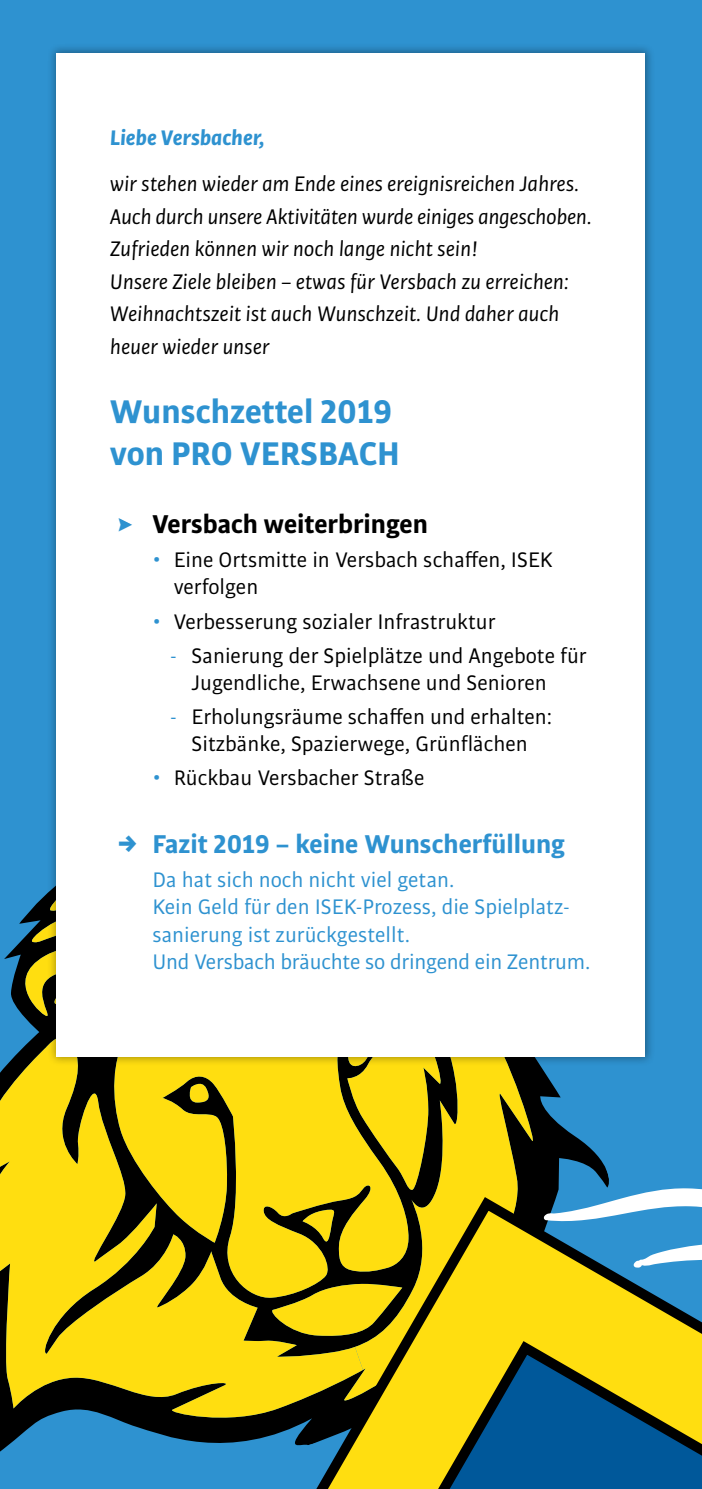
<style>
.page{position:relative;width:702px;height:1489px;background:#fff}
.page>*{position:absolute;margin:0;border:0;box-sizing:border-box;transform-origin:0 0}
.t1{font:700 35px/42px "Bulo";color:#2e92d0}
.t2{font:700 27.5px "Bulo";color:#2e92d0}
.t3{font:700 27.5px "Bulo";color:#000}
.t4{font:22.5px/27px "Bulo";color:#000}
.t5{font:italic 22.5px/32.5px "Bulo";color:#000}
.t6{font:22.5px/27px "Bulo";color:#2e92d0}
.t7{font:italic 700 22.5px "Bulo";color:#2e92d0}
.s1{color:#2e92d0}
</style>
<div class="page">
<div style="left:0;top:0;width:702px;height:1488px;background:#2e92d0"></div>
<svg style="left:444px;top:1065px;width:95px;height:125px;background:#af980b"></svg>
<svg style="left:363px;top:1065px;width:81px;height:125px;background:#b59f0c"></svg>
<svg style="left:26px;top:893px;width:21px;height:38px"></svg>
<svg style="left:363px;top:1065px;width:11px;height:2px"></svg>
<svg style="left:0;top:1039px;width:363px;height:387px;background:#cfb610"></svg>
<svg style="left:185px;top:1078px;width:26px;height:24px"></svg>
<svg style="left:4px;top:931px;width:43px;height:108px"></svg>
<svg style="left:69px;top:1190px;width:633px;height:298px;background:#98982e"></svg>
<svg style="left:543px;top:1112px;width:159px;height:208px"></svg>
<div style="left:47px;top:44px;width:607px;height:1021px;background:#000;opacity:.35"></div>
<div style="left:57px;top:53px;width:588px;height:1003px;background:#fff"></div>
<p class="t7" style="left:110px;top:122px;width:156px">Liebe Versbacher,</p>
<p class="t5" style="left:110px;top:167px;width:483px">wir stehen wieder am Ende eines ereignisreichen Jahres.<br>Auch durch unsere Aktivitäten wurde einiges angeschoben.<br>Zufrieden können wir noch lange nicht sein!<br>Unsere Ziele bleiben – etwas für Versbach zu erreichen:<br>Weihnachtszeit ist auch Wunschzeit. Und daher auch heuer wieder unser</p>
<h1 class="t1" style="left:110px;top:389px;width:291px">Wunschzettel 2019 von PRO VERSBACH</h1>
<p class="t3" style="left:152px;top:506px;width:277px">Versbach weiterbringen</p>
<p class="t4" style="left:174px;top:546px;width:380px;text-indent:-21px"><span class="s1">•</span> Eine Ortsmitte in Versbach schaffen, ISEK verfolgen</p>
<p class="t4" style="left:152px;top:607px;width:344px"><span class="s1">•</span> Verbesserung sozialer Infrastruktur</p>
<p class="t4" style="left:191px;top:641px;width:396px;text-indent:-21px"><span class="s1">-</span> Sanierung der Spielplätze und Angebote für<br>Jugendliche, Erwachsene und Senioren</p>
<p class="t4" style="left:170px;top:702px;width:383px;text-align:center"><span class="s1">-</span> Erholungsräume schaffen und erhalten:<br>Sitzbänke, Spazierwege, Grünflächen</p>
<p class="t4" style="left:152px;top:763px;width:273px"><span class="s1">•</span> Rückbau Versbacher Straße</p>
<p class="t2" style="left:152px;top:826px;width:414px">Fazit 2019 – keine Wunscherfüllung</p>
<p class="t6" style="left:152px;top:866px;width:439px">Da hat sich noch nicht viel getan.<br>Kein Geld für den ISEK-Prozess, die Spielplatz&shy;sanierung ist zurückgestellt.<br>Und Versbach bräuchte so dringend ein -Zentrum.</p>
</div>
